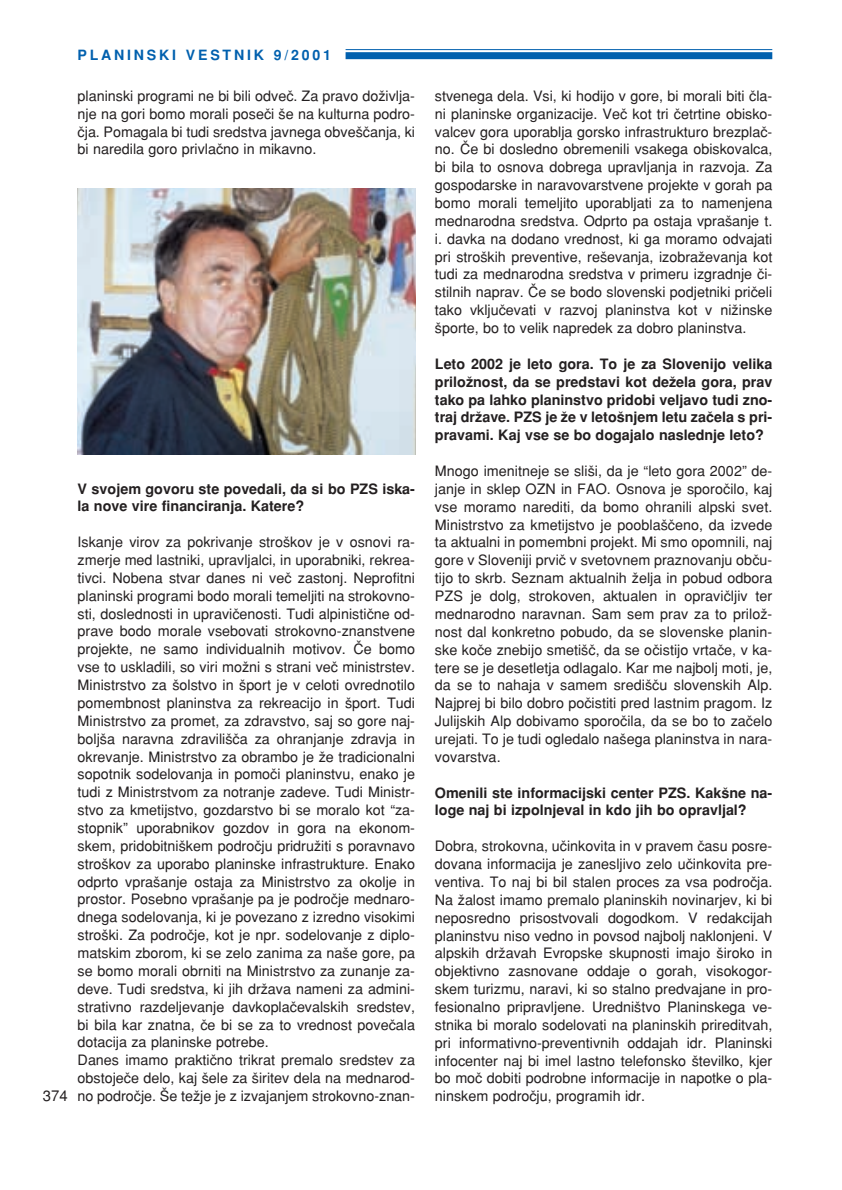
<style>
.page{position:relative;width:842px;height:1190px;background:#fff}
.page>*{position:absolute;margin:0;border:0;box-sizing:border-box;transform-origin:0 0}
.t1{font:14.88px "Slo Helvetica Roman";color:#231f20}
.t2{font:14.35px/17.8px "Slo Helvetica Roman";color:#231f20;text-align:justify}
.t3{font:700 14.35px/17.8px "Slo Helvetica";color:#231f20}
.t4{font:700 14.17px "Slo Helvetica";letter-spacing:.195em;color:#0160ae}
</style>
<div class="page">
<hr style="left:345px;top:49px;width:427px;height:1px;background:#0160ae">
<div style="left:345px;top:52px;width:427px;height:7px;background:#0160ae"></div>
<img style="left:78px;top:188px;width:337px;height:266px">
<p class="t4" style="left:78px;top:49px;width:255px">PLANINSKI VESTNIK 9/2001</p>
<p class="t2" style="left:78px;top:88px;width:339px">planinski programi ne bi bili odveË. Za pravo doæivlja&shy;nje na gori bomo morali poseËi πe na kulturna podro-Ëja. Pomagala bi tudi sredstva javnega obveπËanja, ki bi naredila goro privlaËno in mikavno.</p>
<p class="t2" style="left:435px;top:88px;width:339px">stvenega dela. Vsi, ki hodijo v gore, bi morali biti Ëla&shy;ni planinske organizacije. VeË kot tri Ëetrtine obisko&shy;valcev gora uporablja gorsko infrastrukturo brezplaË&shy;no. »e bi dosledno obremenili vsakega obiskovalca, bi bila to osnova dobrega upravljanja in razvoja. Za gospodarske in naravovarstvene projekte v gorah pa bomo morali temeljito uporabljati za to namenjena mednarodna sredstva. Odprto pa ostaja vpraπanje t. i. davka na dodano vrednost, ki ga moramo odvajati pri stroπkih preventive, reπevanja, izobraæevanja kot tudi za mednarodna sredstva v primeru izgradnje Ëi&shy;stilnih naprav. »e se bodo slovenski podjetniki priËeli tako vkljuËevati v razvoj planinstva kot v niæinske πporte, bo to velik napredek za dobro planinstva.</p>
<p class="t3" style="left:435px;top:356px;width:339px;text-align:justify">Leto 2002 je leto gora. To je za Slovenijo velika priloænost, da se predstavi kot deæela gora, prav tako pa lahko planinstvo pridobi veljavo tudi zno&shy;traj dræave. PZS je æe v letoπnjem letu zaËela s pri&shy;pravami. Kaj vse se bo dogajalo naslednje leto?</p>
<p class="t2" style="left:435px;top:463px;width:339px">Mnogo imenitneje se sliπi, da je “leto gora 2002” de&shy;janje in sklep OZN in FAO. Osnova je sporoËilo, kaj vse moramo narediti, da bomo ohranili alpski svet.<br>Ministrstvo za kmetijstvo je pooblaπËeno, da izvede ta aktualni in pomembni projekt. Mi smo opomnili, naj gore v Sloveniji prviË v svetovnem praznovanju obËu&shy;tijo to skrb. Seznam aktualnih æelja in pobud odbora PZS je dolg, strokoven, aktualen in opraviËljiv ter mednarodno naravnan. Sam sem prav za to priloæ&shy;nost dal konkretno pobudo, da se slovenske planin&shy;ske koËe znebijo smetiπË, da se oËistijo vrtaËe, v ka&shy;tere se je desetletja odlagalo. Kar me najbolj moti, je, da se to nahaja v samem srediπËu slovenskih Alp.<br>Najprej bi bilo dobro poËistiti pred lastnim pragom. Iz Julijskih Alp dobivamo sporoËila, da se bo to zaËelo urejati. To je tudi ogledalo naπega planinstva in nara&shy;vovarstva.</p>
<p class="t3" style="left:435px;top:785px;width:339px">Omenili ste informacijski center PZS. Kakπne na&shy;loge naj bi izpolnjeval in kdo jih bo opravljal?</p>
<p class="t2" style="left:435px;top:838px;width:339px">Dobra, strokovna, uËinkovita in v pravem Ëasu posre&shy;dovana informacija je zanesljivo zelo uËinkovita pre&shy;ventiva. To naj bi bil stalen proces za vsa podroËja.<br>Na æalost imamo premalo planinskih novinarjev, ki bi neposredno prisostvovali dogodkom. V redakcijah planinstvu niso vedno in povsod najbolj naklonjeni. V alpskih dræavah Evropske skupnosti imajo πiroko in objektivno zasnovane oddaje o gorah, visokogor&shy;skem turizmu, naravi, ki so stalno predvajane in pro&shy;fesionalno pripravljene. Uredniπtvo Planinskega ve&shy;stnika bi moralo sodelovati na planinskih prireditvah, pri informativno-preventivnih oddajah idr. Planinski infocenter naj bi imel lastno telefonsko πtevilko, kjer bo moË dobiti podrobne informacije in napotke o pla-</p>
<p class="t3" style="left:78px;top:481px;width:339px">V svojem govoru ste povedali, da si bo PZS iska&shy;la nove vire financiranja. Katere?</p>
<p class="t2" style="left:78px;top:534px;width:339px;text-align:left">Iskanje virov za pokrivanje stroπkov je v osnovi ra&shy;zmerje med lastniki, upravljalci, in uporabniki, rekrea&shy;tivci. Nobena stvar danes ni veË zastonj. Neprofitni planinski programi bodo morali temeljiti na strokovno&shy;sti, doslednosti in upraviËenosti. Tudi alpinistiËne od&shy;prave bodo morale vsebovati strokovno-znanstvene projekte, ne samo individualnih motivov. »e bomo vse to uskladili, so viri moæni s strani veË ministrstev.<br>Ministrstvo za πolstvo in πport je v celoti ovrednotilo pomembnost planinstva za rekreacijo in πport. Tudi Ministrstvo za promet, za zdravstvo, saj so gore naj&shy;boljπa naravna zdraviliπËa za ohranjanje zdravja in okrevanje. Ministrstvo za obrambo je æe tradicionalni sopotnik sodelovanja in pomoËi planinstvu, enako je tudi z Ministrstvom za notranje zadeve. Tudi Ministr&shy;stvo za kmetijstvo, gozdarstvo bi se moralo kot “za&shy;stopnik” uporabnikov gozdov in gora na ekonom&shy;skem, pridobitniπkem podroËju pridruæiti s poravnavo stroπkov za uporabo planinske infrastrukture. Enako odprto vpraπanje ostaja za Ministrstvo za okolje in prostor. Posebno vpraπanje pa je podroËje mednaro&shy;dnega sodelovanja, ki je povezano z izredno visokimi stroπki. Za podroËje, kot je npr. sodelovanje z diplo&shy;matskim zborom, ki se zelo zanima za naπe gore, pa se bomo morali obrniti na Ministrstvo za zunanje za&shy;deve. Tudi sredstva, ki jih dræava nameni za admini&shy;strativno razdeljevanje davkoplaËevalskih sredstev, bi bila kar znatna, Ëe bi se za to vrednost poveËala dotacija za planinske potrebe.<br>Danes imamo praktiËno trikrat premalo sredstev za obstojeËe delo, kaj πele za πiritev dela na mednarod&shy;no podroËje. ©e teæje je z izvajanjem strokovno-znan-</p>
<p class="t1" style="left:43px;top:1090px;width:26px">374</p>
<p class="t2" style="left:435px;top:1089px;width:212px">ninskem podroËju, programih idr.</p>
</div>
